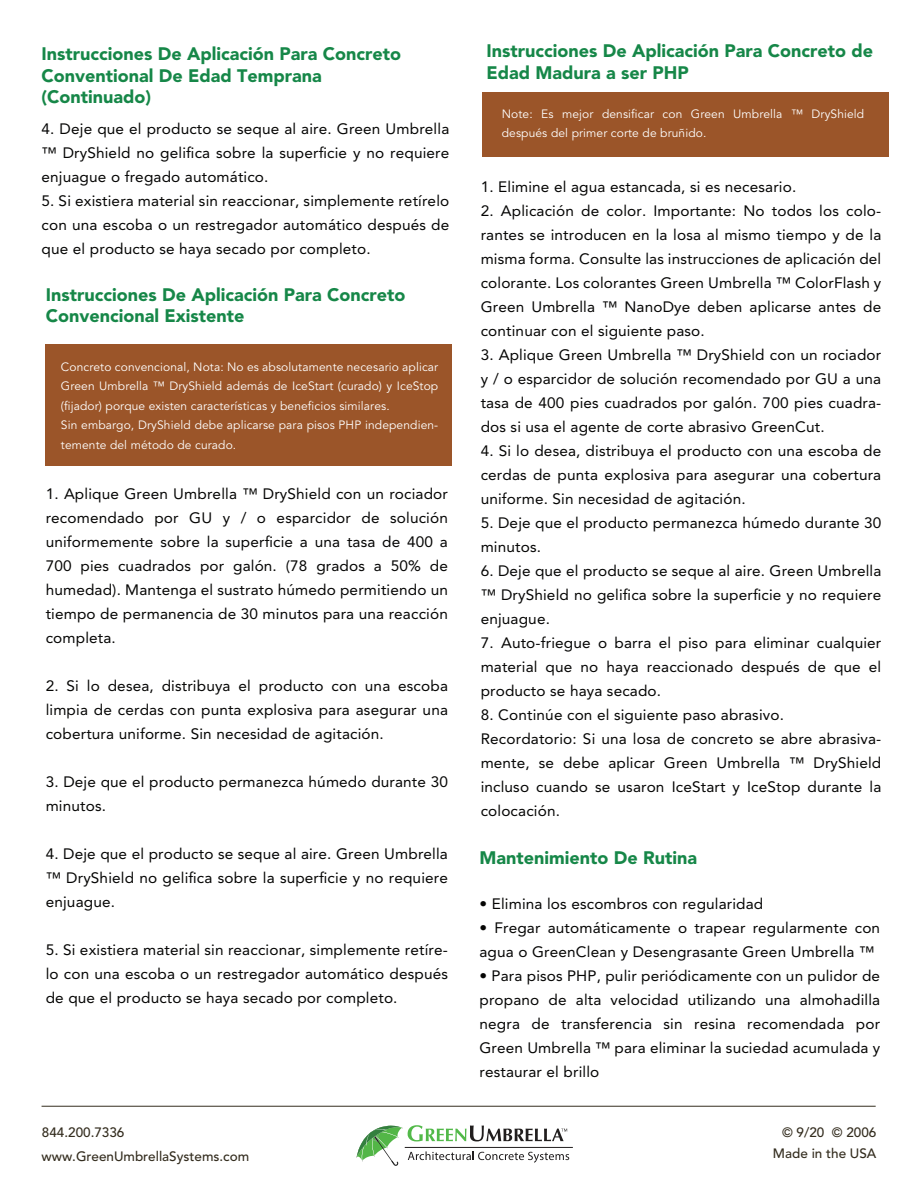
<style>
.page{position:relative;width:918px;height:1188px;background:#fff}
.page>*{position:absolute;margin:0;border:0;box-sizing:border-box;transform-origin:0 0}
.t1{font:900 18px/21.6px "Avenir LT Std";color:#168748}
.t2{font:15px/24px "Avenir LT Std";letter-spacing:.01em;color:#050504;text-align:justify}
.t3{font:500 13.5px "Avenir LT Std";color:#342d1f}
.t4{font:12px/19.5px "Avenir LT Std";letter-spacing:.01em;color:#fff}
</style>
<div class="page">
<div style="left:482px;top:92px;width:406px;height:65px;background:#9b5529"></div>
<hr style="left:42px;top:1106px;width:834px;height:1px;background:#342d1f">
<svg style="left:356px;top:1125px;width:213px;height:41px"></svg>
<hr style="left:405px;top:1147px;width:168px;height:1px;background:#211e1e">
<div style="left:46px;top:345px;width:406px;height:121px;background:#9b5529"></div>
<p class="t1" style="left:42px;top:43px;width:361px">Instrucciones De Aplicación Para Concreto<br>Conventional De Edad Temprana (Continuado)</p>
<p class="t2" style="left:42px;top:117px;width:409px">4. Deje que el producto se seque al aire. Green Umbrella ™ DryShield no gelifica sobre la superficie y no requiere enjuague o fregado automático.</p>
<p class="t2" style="left:42px;top:189px;width:409px">5. Si existiera material sin reaccionar, simplemente retírelo con una escoba o un restregador automático después de que el producto se haya secado por completo.</p>
<p class="t1" style="left:46px;top:284px;width:361px">Instrucciones De Aplicación Para Concreto<br>Convencional Existente</p>
<p class="t4" style="left:61px;top:357px;width:379px">Concreto convencional, Nota: No es absolutamente necesario aplicar Green Umbrella ™ DryShield además de IceStart (curado) y IceStop (fijador) porque existen características y beneficios similares.<br>Sin embargo, DryShield debe aplicarse para pisos PHP independien&shy;temente del método de curado.</p>
<p class="t2" style="left:46px;top:482px;width:404px">1. Aplique Green Umbrella ™ DryShield con un rociador recomendado por GU y / o esparcidor de solución uniformemente sobre la superficie a una tasa de 400 a 700 pies cuadrados por galón. (78 grados a 50% de humedad). Mantenga el sustrato húmedo permitiendo un tiempo de permanencia de 30 minutos para una reacción completa.</p>
<p class="t2" style="left:46px;top:674px;width:404px">2. Si lo desea, distribuya el producto con una escoba limpia de cerdas con punta explosiva para asegurar una cobertura uniforme. Sin necesidad de agitación.</p>
<p class="t2" style="left:46px;top:770px;width:404px">3. Deje que el producto permanezca húmedo durante 30 minutos.</p>
<p class="t2" style="left:46px;top:842px;width:404px">4. Deje que el producto se seque al aire. Green Umbrella ™ DryShield no gelifica sobre la superficie y no requiere enjuague.</p>
<p class="t2" style="left:46px;top:938px;width:404px">5. Si existiera material sin reaccionar, simplemente retíre&shy;lo con una escoba o un restregador automático después de que el producto se haya secado por completo.</p>
<p class="t3" style="left:42px;top:1125px;width:84px">844.200.7336</p>
<p class="t3" style="left:42px;top:1148px;width:209px">www.GreenUmbrellaSystems.com</p>
<p class="t1" style="left:487px;top:40px;width:388px">Instrucciones De Aplicación Para Concreto de<br>Edad Madura a ser PHP</p>
<p class="t4" style="left:502px;top:104px;width:364px">Note: Es mejor densificar con Green Umbrella ™ DryShield después del primer corte de bruñido.</p>
<p class="t2" style="left:481px;top:175px;width:317px">1. Elimine el agua estancada, si es necesario.</p>
<p class="t2" style="left:481px;top:199px;width:402px">2. Aplicación de color. Importante: No todos los colo&shy;rantes se introducen en la losa al mismo tiempo y de la misma forma. Consulte las instrucciones de aplicación del colorante. Los colorantes Green Umbrella ™ ColorFlash y Green Umbrella ™ NanoDye deben aplicarse antes de continuar con el siguiente paso.</p>
<p class="t2" style="left:481px;top:343px;width:402px">3. Aplique Green Umbrella ™ DryShield con un rociador y / o esparcidor de solución recomendado por GU a una tasa de 400 pies cuadrados por galón. 700 pies cuadra&shy;dos si usa el agente de corte abrasivo GreenCut.</p>
<p class="t2" style="left:481px;top:439px;width:402px">4. Si lo desea, distribuya el producto con una escoba de cerdas de punta explosiva para asegurar una cobertura uniforme. Sin necesidad de agitación.</p>
<p class="t2" style="left:481px;top:511px;width:402px">5. Deje que el producto permanezca húmedo durante 30 minutos.</p>
<p class="t2" style="left:481px;top:559px;width:402px">6. Deje que el producto se seque al aire. Green Umbrella ™ DryShield no gelifica sobre la superficie y no requiere enjuague.</p>
<p class="t2" style="left:481px;top:631px;width:402px">7. Auto-friegue o barra el piso para eliminar cualquier material que no haya reaccionado después de que el producto se haya secado.</p>
<p class="t2" style="left:481px;top:703px;width:402px;text-align:left">8. Continúe con el siguiente paso abrasivo.<br>Recordatorio: Si una losa de concreto se abre abrasiva&shy;mente, se debe aplicar Green Umbrella ™ DryShield incluso cuando se usaron IceStart y IceStop durante la colocación.</p>
<p class="t1" style="left:480px;top:847px;width:219px">Mantenimiento De Rutina</p>
<p class="t2" style="left:480px;top:892px;width:285px">• Elimina los escombros con regularidad</p>
<p class="t2" style="left:480px;top:916px;width:402px">• Fregar automáticamente o trapear regularmente con agua o GreenClean y Desengrasante Green Umbrella ™</p>
<p class="t2" style="left:480px;top:964px;width:402px">• Para pisos PHP, pulir periódicamente con un pulidor de propano de alta velocidad utilizando una almohadilla negra de transferencia sin resina recomendada por Green Umbrella ™ para eliminar la suciedad acumulada y restaurar el brillo</p>
<p class="t3" style="left:782px;top:1125px;width:96px">© 9/20 © 2006</p>
<p class="t3" style="left:773px;top:1146px;width:105px">Made in the USA</p>
</div>
